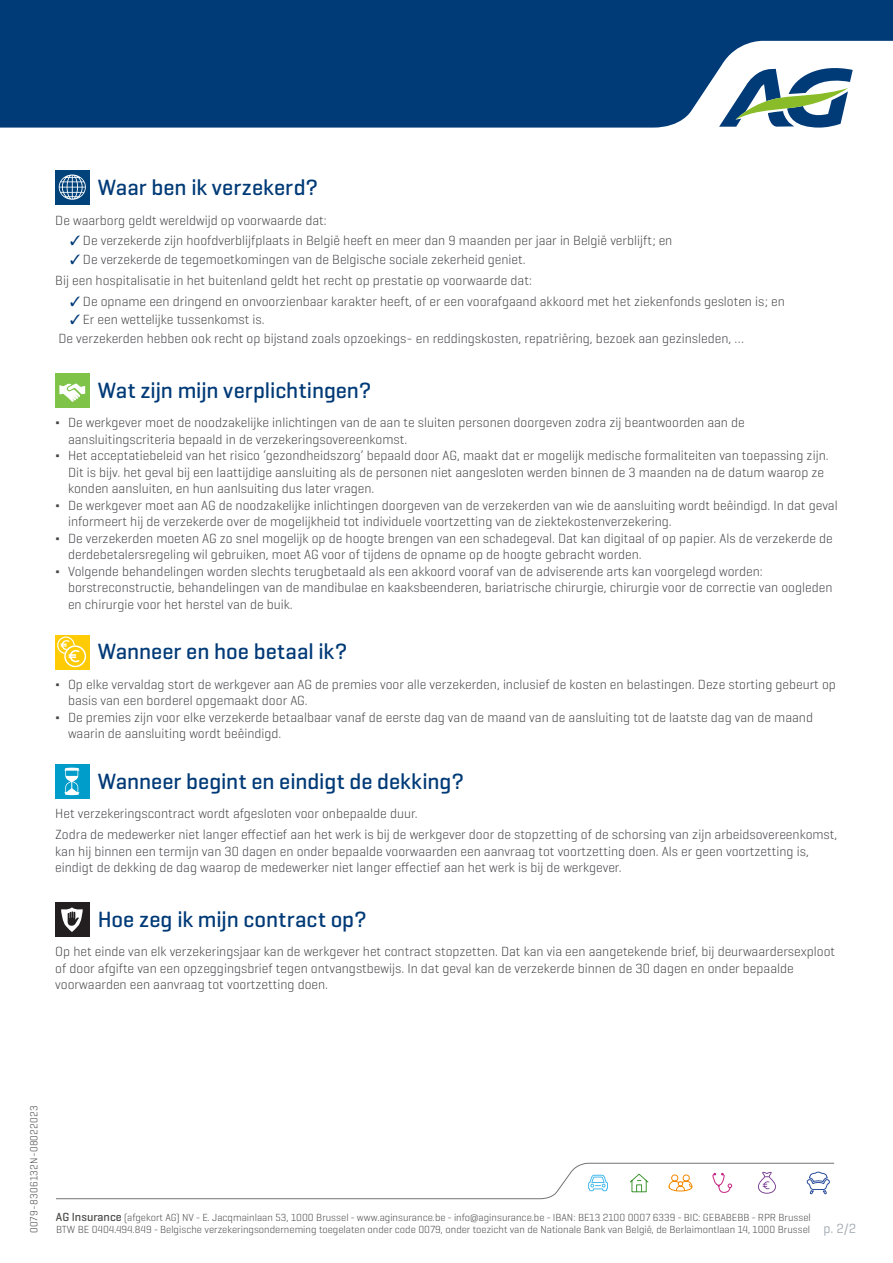
<style>
.page{position:relative;width:893px;height:1263px;background:#fff}
.page>*{position:absolute;margin:0;border:0;box-sizing:border-box;transform-origin:0 0}
.t1{font:500 22.5px "Geogrotesque";color:#003a77}
.t2{font:300 13.5px/16.5px "Geogrotesque";color:#454347}
.t3{font:13.5px "Geogrotesque";color:#a1a9b1}
.t4{font:300 10.5px "AG Geogrotesque";color:#4a4a49}
.t5{font:300 10.5px "Geogrotesque";letter-spacing:.02em;color:#454347}
.s1{color:#003a77}
.s2{font-weight:500;font-size:12px}
</style>
<div class="page">
<svg style="left:56px;top:1163px;width:778px;height:36px"></svg>
<svg style="left:0;top:0;width:893px;height:128px;background:#124880"></svg>
<svg style="left:719px;top:63px;width:134px;height:65px"></svg>
<div style="left:55px;top:170px;width:34px;height:34px;background:#00427a"></div>
<svg style="left:59px;top:174px;width:27px;height:26px"></svg>
<div style="left:55px;top:373px;width:34px;height:34px;background:#7fc349"></div>
<svg style="left:59px;top:383px;width:26px;height:19px"></svg>
<div style="left:55px;top:635px;width:34px;height:34px;background:#ffcb05"></div>
<svg style="left:57px;top:636px;width:29px;height:31px"></svg>
<div style="left:55px;top:765px;width:34px;height:34px;background:#009dca"></div>
<svg style="left:64px;top:768px;width:15px;height:27px"></svg>
<div style="left:55px;top:903px;width:34px;height:34px;background:#231f20"></div>
<svg style="left:61px;top:907px;width:22px;height:25px"></svg>
<h1 class="t1" style="left:98px;top:180px;width:222px">Waar ben ik verzekerd?</h1>
<p class="t2" style="left:55px;top:213px;width:273px">De waarborg geldt wereldwijd op voorwaarde dat:</p>
<p class="t2" style="left:70px;top:234px;width:604px"><span class="s1">✓</span> De verzekerde zijn hoofdverblijfplaats in België heeft en meer dan 9 maanden per jaar in België verblijft; en</p>
<p class="t2" style="left:55px;top:250px;width:478px;line-height:20.7px;text-indent:15px"><span class="s1">✓</span> De verzekerde de tegemoetkomingen van de Belgische sociale zekerheid geniet.<br>Bij een hospitalisatie in het buitenland geldt het recht op prestatie op voorwaarde dat:</p>
<p class="t2" style="left:70px;top:294px;width:716px"><span class="s1">✓</span> De opname een dringend en onvoorzienbaar karakter heeft, of er een voorafgaand akkoord met het ziekenfonds gesloten is; en</p>
<p class="t2" style="left:58px;top:312px;width:687px;line-height:18.6px;text-indent:12px"><span class="s1">✓</span> Er een wettelijke tussenkomst is.<br>De verzekerden hebben ook recht op bijstand zoals opzoekings- en reddingskosten, repatriëring, bezoek aan gezinsleden, …</p>
<h1 class="t1" style="left:98px;top:382px;width:275px">Wat zijn mijn verplichtingen?</h1>
<p class="t2" style="left:55px;top:415px;width:691px">∆ De werkgever moet de noodzakelijke inlichtingen van de aan te sluiten personen doorgeven zodra zij beantwoorden aan de</p>
<p class="t2" style="left:68px;top:432px;width:341px">aansluitingscriteria bepaald in de verzekeringsovereenkomst.</p>
<p class="t2" style="left:55px;top:448px;width:775px">∆ Het acceptatiebeleid van het risico ‘gezondheidszorg’ bepaald door AG, maakt dat er mogelijk medische formaliteiten van toepassing zijn.</p>
<p class="t2" style="left:68px;top:465px;width:758px">Dit is bijv. het geval bij een laattijdige aansluiting als de personen niet aangesloten werden binnen de 3 maanden na de datum waarop ze</p>
<p class="t2" style="left:68px;top:481px;width:308px">konden aansluiten, en hun aanlsuiting dus later vragen.</p>
<p class="t2" style="left:55px;top:498px;width:784px">∆ De werkgever moet aan AG de noodzakelijke inlichtingen doorgeven van de verzekerden van wie de aansluiting wordt beëindigd. In dat geval</p>
<p class="t2" style="left:68px;top:514px;width:605px">informeert hij de verzekerde over de mogelijkheid tot individuele voortzetting van de ziektekostenverzekering.</p>
<p class="t2" style="left:55px;top:531px;width:779px">∆ De verzekerden moeten AG zo snel mogelijk op de hoogte brengen van een schadegeval. Dat kan digitaal of op papier. Als de verzekerde de</p>
<p class="t2" style="left:68px;top:547px;width:575px">derdebetalersregeling wil gebruiken, moet AG voor of tijdens de opname op de hoogte gebracht worden.</p>
<p class="t2" style="left:55px;top:564px;width:709px">∆ Volgende behandelingen worden slechts terugbetaald als een akkoord vooraf van de adviserende arts kan voorgelegd worden:</p>
<p class="t2" style="left:68px;top:580px;width:766px">borstreconstructie, behandelingen van de mandibulae en kaaksbeenderen, bariatrische chirurgie, chirurgie voor de correctie van oogleden</p>
<p class="t2" style="left:68px;top:597px;width:226px">en chirurgie voor het herstel van de buik.</p>
<h1 class="t1" style="left:98px;top:643px;width:251px">Wanneer en hoe betaal ik?</h1>
<p class="t2" style="left:55px;top:677px;width:782px">∆ Op elke vervaldag stort de werkgever aan AG de premies voor alle verzekerden, inclusief de kosten en belastingen. Deze storting gebeurt op</p>
<p class="t2" style="left:68px;top:693px;width:241px">basis van een borderel opgemaakt door AG.</p>
<p class="t2" style="left:55px;top:710px;width:759px">∆ De premies zijn voor elke verzekerde betaalbaar vanaf de eerste dag van de maand van de aansluiting tot de laatste dag van de maand</p>
<p class="t2" style="left:68px;top:726px;width:215px">waarin de aansluiting wordt beëindigd.</p>
<h1 class="t1" style="left:98px;top:773px;width:368px">Wanneer begint en eindigt de dekking?</h1>
<p class="t2" style="left:55px;top:804px;width:784px;line-height:20.7px">Het verzekeringscontract wordt afgesloten voor onbepaalde duur.<br>Zodra de medewerker niet langer effectief aan het werk is bij de werkgever door de stopzetting of de schorsing van zijn arbeidsovereenkomst,</p>
<p class="t2" style="left:55px;top:844px;width:755px">kan hij binnen een termijn van 30 dagen en onder bepaalde voorwaarden een aanvraag tot voortzetting doen. Als er geen voortzetting is, eindigt de dekking de dag waarop de medewerker niet langer effectief aan het werk is bij de werkgever.</p>
<h1 class="t1" style="left:98px;top:911px;width:270px">Hoe zeg ik mijn contract op?</h1>
<p class="t2" style="left:55px;top:945px;width:781px">Op het einde van elk verzekeringsjaar kan de werkgever het contract stopzetten. Dat kan via een aangetekende brief, bij deurwaardersexploot of door afgifte van een opzeggingsbrief tegen ontvangstbewijs. In dat geval kan de verzekerde binnen de 30 dagen en onder bepaalde voorwaarden een aanvraag tot voortzetting doen.</p>
<p class="t5" style="left:30px;top:1233px;width:129px;rotate:-90deg">0079-8306132N-08022023</p>
<p class="t4" style="left:56px;top:1214px;width:756px"><span class="s2">AG Insurance</span> (afgekort AG) NV - E. Jacqmainlaan 53, 1000 Brussel - www.aginsurance.be - info@aginsurance.be - IBAN: BE13 2100 0007 6339 - BIC: GEBABEBB - RPR Brussel</p>
<p class="t4" style="left:56px;top:1226px;width:756px">BTW BE 0404.494.849 - Belgische verzekeringsonderneming toegelaten onder code 0079, onder toezicht van de Nationale Bank van België, de Berlaimontlaan 14, 1000 Brussel</p>
<p class="t3" style="left:823px;top:1224px;width:34px">p. 2/2</p>
</div>
